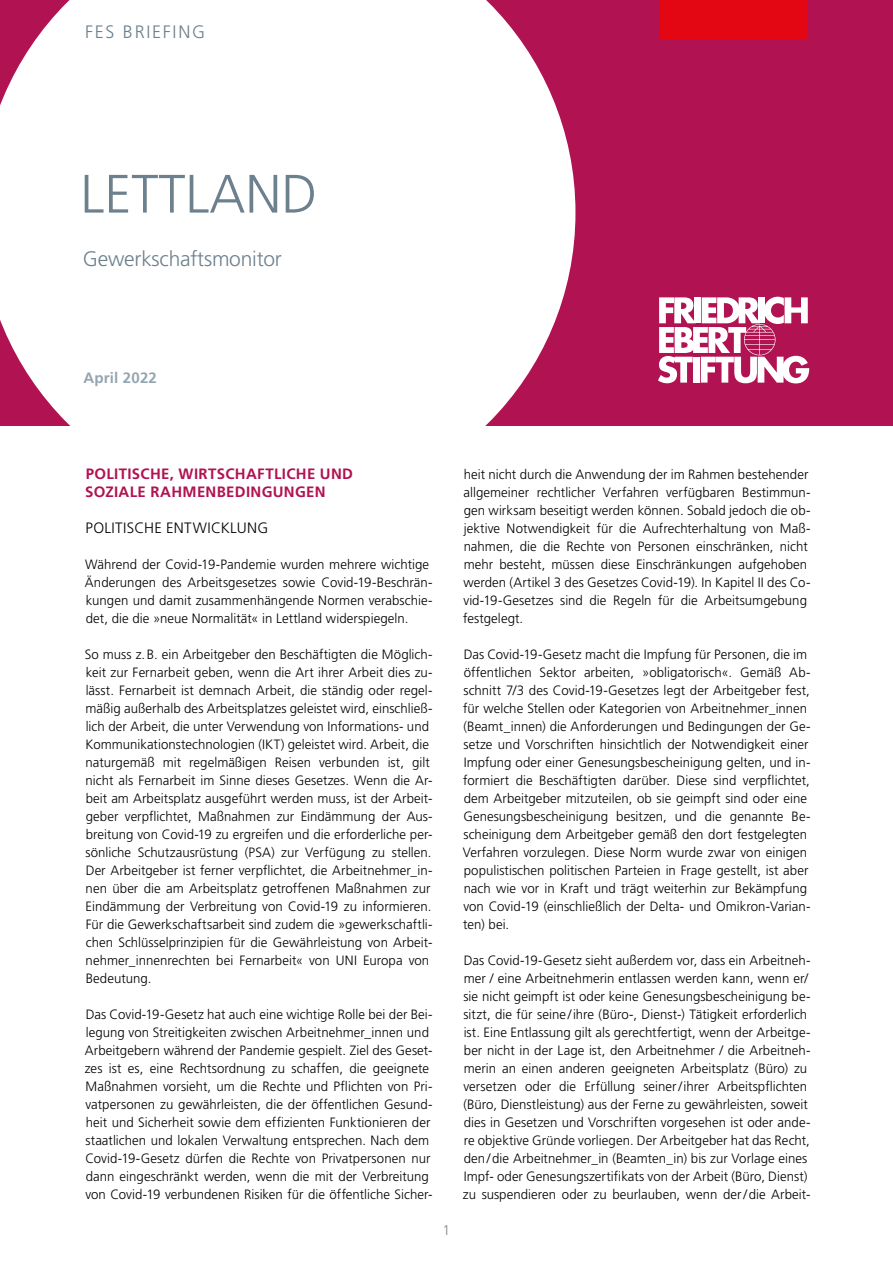
<style>
.page{position:relative;width:893px;height:1263px;background:#fff}
.page>*{position:absolute;margin:0;border:0;box-sizing:border-box;transform-origin:0 0}
.t1{font:300 54px "Frutiger LT Std";color:#6d808d}
.t2{font:300 21px "Frutiger LT Std";letter-spacing:-.01em;color:#6d808d}
.t3{font:300 18px "Frutiger LT Std";letter-spacing:.095em;color:#6d808d}
.t4{font:700 15px/18px "Frutiger LT Std";letter-spacing:.02em;color:#b11252}
.t5{font:300 15px "Frutiger LT Std";letter-spacing:.02em;color:#000}
.t6{font:700 15px "Frutiger LT Std";letter-spacing:.015em;color:#95a5b1}
.t7{font:300 14.1px "Frutiger LT Std";color:#878787}
.t8{font:300 13.5px/18px "Frutiger LT Std";letter-spacing:.005em;color:#000}
</style>
<div class="page">
<div style="left:0;top:0;width:893px;height:425px;background:#b11252"></div>
<svg style="left:0;top:0;width:575px;height:425px;background:#f9edf2"></svg>
<svg style="left:658px;top:297px;width:151px;height:86px"></svg>
<div style="left:659px;top:0;width:149px;height:38px;background:#e30613"></div>
<h3 class="t3" style="left:85px;top:22px;width:122px">FES BRIEFING</h3>
<h1 class="t1" style="left:80px;top:163px;width:239px">LETTLAND</h1>
<h2 class="t2" style="left:83px;top:247px;width:200px">Gewerkschaftsmonitor</h2>
<p class="t6" style="left:83px;top:368px;width:75px">April 2022</p>
<p class="t4" style="left:85px;top:465px;width:269px">POLITISCHE, WIRTSCHAFTLICHE UND<br>SOZIALE RAHMENBEDINGUNGEN</p>
<p class="t5" style="left:85px;top:519px;width:184px">POLITISCHE ENTWICKLUNG</p>
<p class="t8" style="left:85px;top:556px;width:349px">Während der Covid-19-Pandemie wurden mehrere wichtige Änderungen des Arbeitsgesetzes sowie Covid-19-Beschrän&shy;kungen und damit zusammenhängende Normen verabschie&shy;det, die die »neue Normalität« in Lettland widerspiegeln.</p>
<p class="t8" style="left:85px;top:646px;width:349px">So muss z.B. ein Arbeitgeber den Beschäftigten die Möglich&shy;keit zur Fernarbeit geben, wenn die Art ihrer Arbeit dies zu&shy;lässt. Fernarbeit ist demnach Arbeit, die ständig oder regel&shy;mäßig außerhalb des Arbeitsplatzes geleistet wird, einschließ&shy;lich der Arbeit, die unter Verwendung von Informations- und Kommunikationstechnologien (IKT) geleistet wird. Arbeit, die naturgemäß mit regelmäßigen Reisen verbunden ist, gilt nicht als Fernarbeit im Sinne dieses Gesetzes. Wenn die Ar&shy;beit am Arbeitsplatz ausgeführt werden muss, ist der Arbeit&shy;geber verpflichtet, Maßnahmen zur Eindämmung der Aus&shy;breitung von Covid-19 zu ergreifen und die erforderliche per&shy;sönliche Schutzausrüstung (PSA) zur Verfügung zu stellen.<br>Der Arbeitgeber ist ferner verpflichtet, die Arbeitnehmer_in&shy;nen über die am Arbeitsplatz getroffenen Maßnahmen zur Eindämmung der Verbreitung von Covid-19 zu informieren.<br>Für die Gewerkschaftsarbeit sind zudem die »gewerkschaftli&shy;chen Schlüsselprinzipien für die Gewährleistung von Arbeit&shy;nehmer_innenrechten bei Fernarbeit« von UNI Europa von Bedeutung.</p>
<p class="t8" style="left:85px;top:1006px;width:349px">Das Covid-19-Gesetz hat auch eine wichtige Rolle bei der Bei&shy;legung von Streitigkeiten zwischen Arbeitnehmer_innen und Arbeitgebern während der Pandemie gespielt. Ziel des Geset&shy;zes ist es, eine Rechtsordnung zu schaffen, die geeignete Maßnahmen vorsieht, um die Rechte und Pflichten von Pri&shy;vatpersonen zu gewährleisten, die der öffentlichen Gesund&shy;heit und Sicherheit sowie dem effizienten Funktionieren der staatlichen und lokalen Verwaltung entsprechen. Nach dem Covid-19-Gesetz dürfen die Rechte von Privatpersonen nur dann eingeschränkt werden, wenn die mit der Verbreitung von Covid-19 verbundenen Risiken für die öffentliche Sicher-</p>
<p class="t7" style="left:443px;top:1222px;width:9px">1</p>
<p class="t8" style="left:463px;top:466px;width:349px">heit nicht durch die Anwendung der im Rahmen bestehender allgemeiner rechtlicher Verfahren verfügbaren Bestimmun&shy;gen wirksam beseitigt werden können. Sobald jedoch die ob&shy;jektive Notwendigkeit für die Aufrechterhaltung von Maß&shy;nahmen, die die Rechte von Personen einschränken, nicht mehr besteht, müssen diese Einschränkungen aufgehoben werden (Artikel 3 des Gesetzes Covid-19). In Kapitel II des Co&shy;vid-19-Gesetzes sind die Regeln für die Arbeitsumgebung festgelegt.</p>
<p class="t8" style="left:463px;top:646px;width:349px">Das Covid-19-Gesetz macht die Impfung für Personen, die im öffentlichen Sektor arbeiten, »obligatorisch«. Gemäß Ab&shy;schnitt 7/3 des Covid-19-Gesetzes legt der Arbeitgeber fest, für welche Stellen oder Kategorien von Arbeitnehmer_innen (Beamt_innen) die Anforderungen und Bedingungen der Ge&shy;setze und Vorschriften hinsichtlich der Notwendigkeit einer Impfung oder einer Genesungsbescheinigung gelten, und in&shy;formiert die Beschäftigten darüber. Diese sind verpflichtet, dem Arbeitgeber mitzuteilen, ob sie geimpft sind oder eine Genesungsbescheinigung besitzen, und die genannte Be&shy;scheinigung dem Arbeitgeber gemäß den dort festgelegten Verfahren vorzulegen. Diese Norm wurde zwar von einigen populistischen politischen Parteien in Frage gestellt, ist aber nach wie vor in Kraft und trägt weiterhin zur Bekämpfung von Covid-19 (einschließlich der Delta- und Omikron-Varian&shy;ten) bei.</p>
<p class="t8" style="left:463px;top:952px;width:349px">Das Covid-19-Gesetz sieht außerdem vor, dass ein Arbeitneh&shy;mer / eine Arbeitnehmerin entlassen werden kann, wenn er/ sie nicht geimpft ist oder keine Genesungsbescheinigung be&shy;sitzt, die für seine/ihre (Büro-, Dienst-) Tätigkeit erforderlich ist. Eine Entlassung gilt als gerechtfertigt, wenn der Arbeitge&shy;ber nicht in der Lage ist, den Arbeitnehmer / die Arbeitneh&shy;merin an einen anderen geeigneten Arbeitsplatz (Büro) zu versetzen oder die Erfüllung seiner/ihrer Arbeitspflichten (Büro, Dienstleistung) aus der Ferne zu gewährleisten, soweit dies in Gesetzen und Vorschriften vorgesehen ist oder ande&shy;re objektive Gründe vorliegen. Der Arbeitgeber hat das Recht, den/die Arbeitnehmer_in (Beamten_in) bis zur Vorlage eines Impf- oder Genesungszertifikats von der Arbeit (Büro, Dienst) zu suspendieren oder zu beurlauben, wenn der/die Arbeit-</p>
</div>
